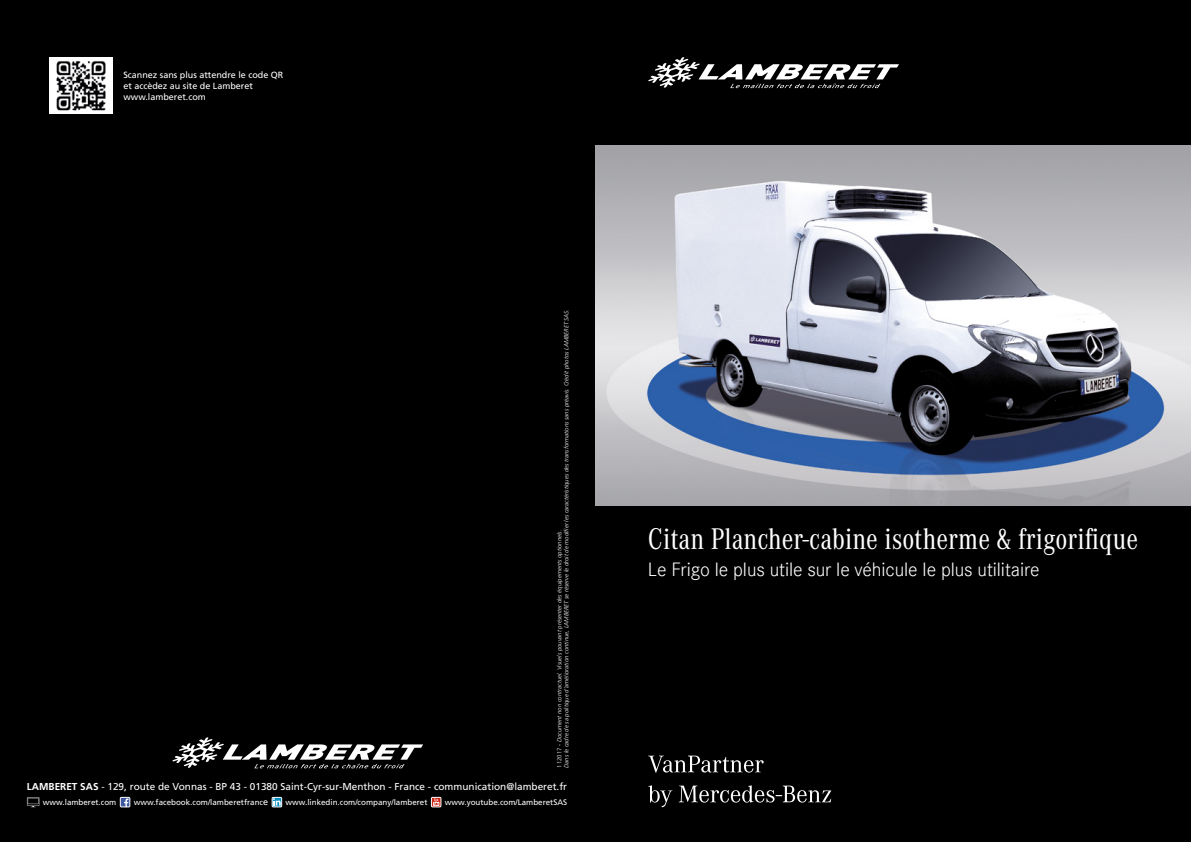
<style>
.page{position:relative;width:1191px;height:842px;background:#000}
.page>*{position:absolute;margin:0;border:0;box-sizing:border-box;transform-origin:0 0}
.t1{font:31px "Corporate A Con";color:#fff}
.t2{font:20px "Corporate S Ligh";letter-spacing:-.005em;color:#fff}
.t3{font:10px "Frutiger";color:#fff}
.t4{font:9px/11px "Frutiger";color:#fff}
.t5{font:8px "Frutiger";color:#fff}
.t6{font:italic 300 6px/7.2px "Frutiger";color:#fff}
.s1{font-style:normal}
.s2{font-weight:700}
.s3{font-size:9px}
</style>
<div class="page">
<svg style="left:648px;top:785px;width:183px;height:22px"></svg>
<svg style="left:648px;top:755px;width:115px;height:18px"></svg>
<img style="left:595px;top:145px;width:596px;height:360px">
<svg style="left:648px;top:57px;width:251px;height:31px"></svg>
<img style="left:50px;top:57px;width:62px;height:57px">
<svg style="left:172px;top:738px;width:251px;height:30px"></svg>
<svg style="left:27px;top:797px;width:12px;height:10px"></svg>
<div style="left:120px;top:797px;width:10px;height:10px;background:#3d58a0"></div>
<div style="left:120px;top:797px;width:10px;height:10px;border:1px solid #fff"></div>
<svg style="left:124px;top:798px;width:4px;height:9px"></svg>
<div style="left:272px;top:797px;width:10px;height:10px;border:1px solid #fff"></div>
<svg style="left:273px;top:798px;width:8px;height:8px"></svg>
<div style="left:431px;top:797px;width:10px;height:10px;border:1px solid #fff"></div>
<svg style="left:433px;top:798px;width:6px;height:8px"></svg>
<h3 class="t4" style="left:123px;top:69px;width:162px">Scannez sans plus attendre le code QR et accèdez au site de Lamberet www.lamberet.com</h3>
<p class="t6" style="left:556px;top:768px;width:460px;rotate:-90deg"><span class="s1">112017 -</span> Document non contractuel. Visuels pouvant présenter des équipements optionnels.<br>Dans le cadre de sa politique d’amélioration continue, LAMBERET se réserve le droit de modifier les caractéristiques des transformations sans préavis. Crédit photos LAMBERET SAS.</p>
<h3 class="t3" style="left:27px;top:781px;width:542px"><span class="s2">LAMBERET SAS</span> - 129, route de Vonnas - BP 43 - 01380 Saint-Cyr-sur-Menthon - France - communication@lamberet.fr</h3>
<h3 class="t5" style="left:43px;top:797px;width:75px">www.lamberet.com</h3>
<h3 class="t5" style="left:134px;top:797px;width:136px">www.facebook.com/lamberetfranc<span class="s3">e</span></h3>
<h3 class="t5" style="left:286px;top:797px;width:143px">www.linkedin.com/company/lamberet</h3>
<h3 class="t5" style="left:445px;top:797px;width:124px">www.youtube.com/LamberetSAS</h3>
<h1 class="t1" style="left:648px;top:521px;width:492px">Citan Plancher-cabine isotherme &amp; frigorifique</h1>
<h2 class="t2" style="left:648px;top:558px;width:393px">Le Frigo le plus utile sur le véhicule le plus utilitaire</h2>
</div>
